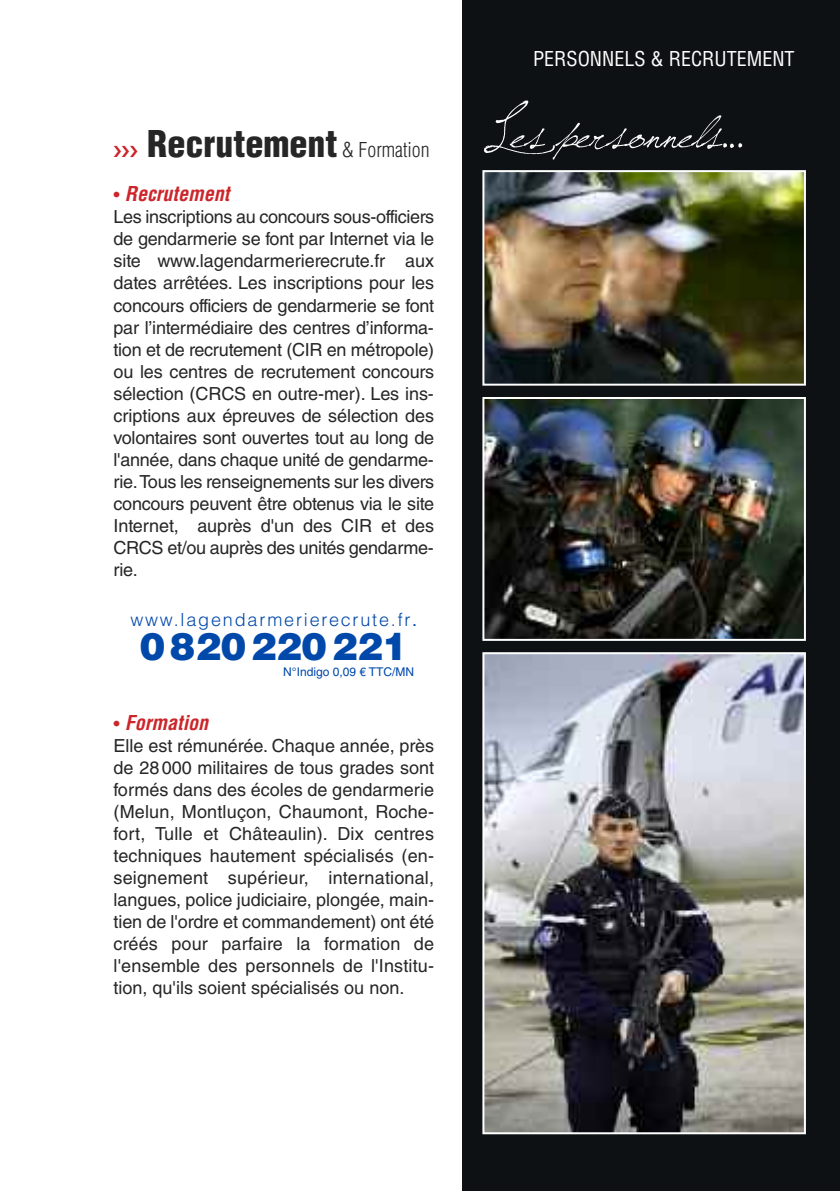
<style>
.page{position:relative;width:840px;height:1191px;background:#fff}
.page>*{position:absolute;margin:0;border:0;box-sizing:border-box;transform-origin:0 0}
.t1{font:50px "Jellyka Saint Andrew's Queen";color:#fff}
.t2{font:900 38px "Helvetica LT Std";color:#0048aa}
.t3{font:900 condensed 36px "Helvetica LT Std";color:#272627}
.t4{font:condensed 20px "Helvetica LT Std";color:#fff}
.t5{font:italic 700 condensed 20px "Helvetica LT Std";color:#cc262b}
.t6{font:18px/22px "Helvetica LT Std";color:#272627;text-align:justify}
.t7{font:300 18px "Helvetica LT Std";letter-spacing:.1em;color:#0048aa}
.t8{font:12px "Helvetica LT Std";color:#0048aa}
.s1{font-weight:300;font-size:20px}
.s2{font-weight:400;font-style:normal;font-stretch:normal;font-size:18px}
.s3{font-weight:400}
</style>
<div class="page">
<div style="left:462px;top:0;width:377px;height:1191px;background:#0e1113"></div>
<img style="left:485px;top:173px;width:317px;height:210px">
<div style="left:482px;top:170px;width:323px;height:216px;border:2px solid #fff"></div>
<img style="left:485px;top:400px;width:317px;height:238px">
<div style="left:482px;top:397px;width:323px;height:244px;border:2px solid #fff"></div>
<img style="left:485px;top:655px;width:317px;height:476px">
<div style="left:482px;top:652px;width:323px;height:482px;border:2px solid #fff"></div>
<h3 class="t3" style="left:147px;top:130px;width:284px">Recrutement <span class="s1">&amp; Formation</span></h3>
<p class="t5" style="left:113px;top:186px;width:117px"><span class="s2">•</span> Recrutement</p>
<p class="t6" style="left:113px;top:208px;width:322px">Les inscriptions au concours sous-officiers de gendarmerie se font par Internet via le site www.lagendarmerierecrute.fr aux dates arrêtées. Les inscriptions pour les concours officiers de gendarmerie se font par l’intermédiaire des centres d’informa&shy;tion et de recrutement (CIR en métropole) ou les centres de recrutement concours sélection (CRCS en outre-mer). Les ins&shy;criptions aux épreuves de sélection des volontaires sont ouvertes tout au long de l'année, dans chaque unité de gendarme&shy;rie.Tous les renseignements sur les divers concours peuvent être obtenus via le site Internet, auprès d'un des CIR et des CRCS et/ou auprès des unités gendarme&shy;rie.</p>
<p class="t7" style="left:130px;top:612px;width:288px">www.lagendarmerierecrute.fr<span class="s3">.</span></p>
<h2 class="t2" style="left:140px;top:632px;width:269px">0820220221</h2>
<p class="t8" style="left:283px;top:667px;width:132px">N°Indigo 0,09 € TTC/MN</p>
<p class="t5" style="left:113px;top:714px;width:96px"><span class="s2">•</span> Formation</p>
<p class="t6" style="left:113px;top:736px;width:322px">Elle est rémunérée. Chaque année, près de 28000 militaires de tous grades sont formés dans des écoles de gendarmerie (Melun, Montluçon, Chaumont, Roche&shy;fort, Tulle et Châteaulin). Dix centres techniques hautement spécialisés (en&shy;seignement supérieur, international, langues, police judiciaire, plongée, main&shy;tien de l'ordre et commandement) ont été créés pour parfaire la formation de l'ensemble des personnels de l'Institu&shy;tion, qu'ils soient spécialisés ou non.</p>
<p class="t4" style="left:533px;top:51px;width:263px">PERSONNELS &amp; RECRUTEMENT</p>
<h1 class="t1" style="left:482px;top:101px;width:263px">Les personnels…</h1>
</div>
